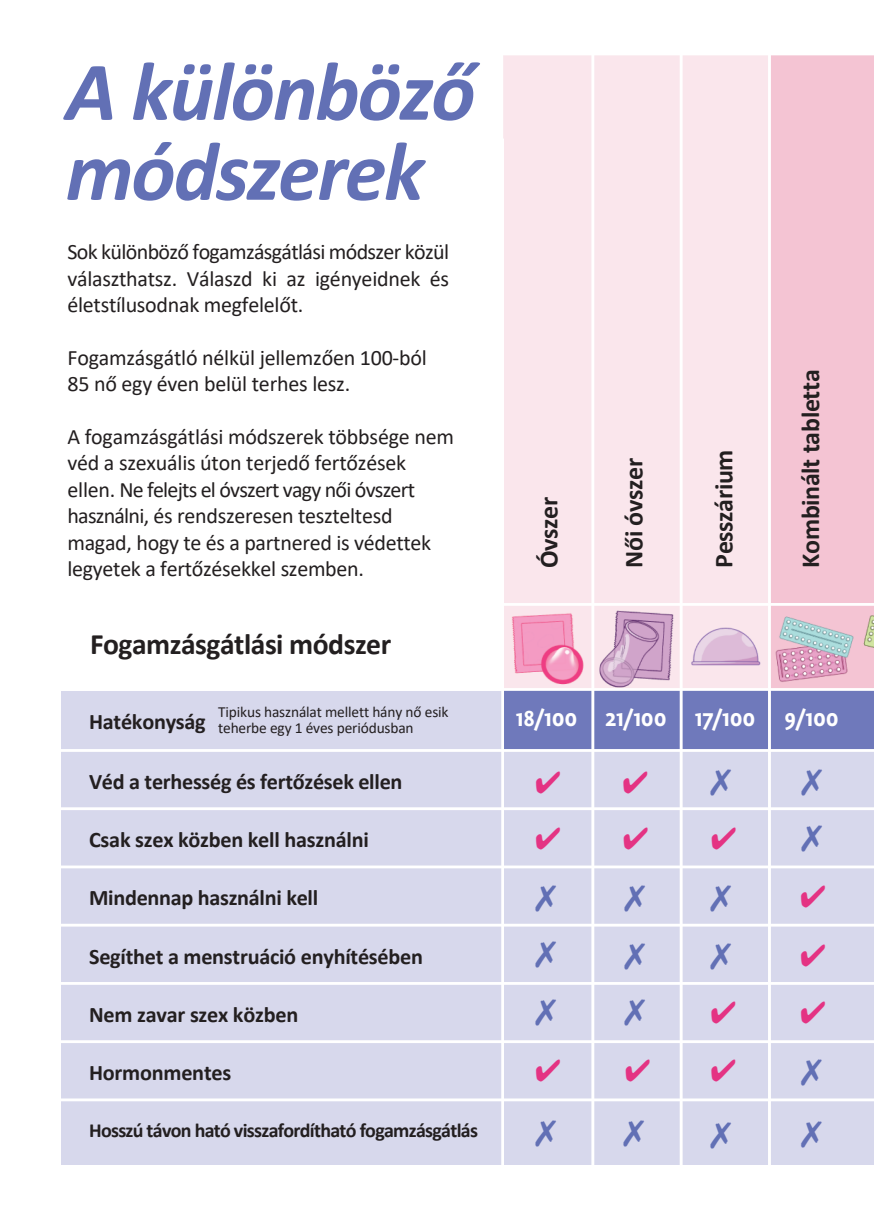
<style>
.page{position:relative;width:874px;height:1225px;background:#fff}
.page>*{position:absolute;margin:0;border:0;box-sizing:border-box;transform-origin:0 0}
.t1{font:italic 84.2px/80px "Calibri Bold";letter-spacing:-.025em;color:#6270b5}
.t2{font:30.6px/58.6px "Zapf Dingbats ITC";color:#e43383}
.t3{font:700 29.6px "Calibri";letter-spacing:-.015em;color:#231f20}
.t4{font:700 26px "Calibri";letter-spacing:-.01em;color:#231f20}
.t5{font:700 25px "Profile Pro";letter-spacing:-.01em;color:#fff}
.t6{font:700 22.2px "Calibri";letter-spacing:-.01em;color:#231f20}
.t7{font:22px/26.4px "Calibri";letter-spacing:-.01em;color:#231f20}
.t8{font:700 20px "Calibri";letter-spacing:-.035em;color:#231f20}
.t9{font:15.4px/16.6px "Calibri";letter-spacing:-.01em;color:#231f20}
</style>
<div class="page">
<img style="left:503px;top:55px;width:370px;height:633px">
<div style="left:61px;top:691px;width:812px;height:473px;background:#d7d8ec"></div>
<div style="left:503px;top:690px;width:370px;height:61px;background:#6f79bb"></div>
<hr style="left:54px;top:923px;width:819px;height:3px;background:#fff">
<hr style="left:54px;top:982px;width:819px;height:2px;background:#fff">
<hr style="left:54px;top:1098px;width:819px;height:3px;background:#fff">
<hr style="left:54px;top:1040px;width:819px;height:3px;background:#fff">
<hr style="left:54px;top:865px;width:819px;height:3px;background:#fff">
<hr style="left:54px;top:807px;width:819px;height:3px;background:#fff">
<hr style="left:54px;top:749px;width:819px;height:3px;background:#fff">
<hr style="left:114px;top:688px;width:759px;height:3px;background:#fff">
<hr style="left:114px;top:603px;width:759px;height:3px;background:#fff">
<hr style="left:501px;top:138px;width:2px;height:1037px;background:#fff">
<hr style="left:591px;top:42px;width:3px;height:1133px;background:#fff">
<hr style="left:679px;top:42px;width:3px;height:1133px;background:#fff">
<hr style="left:767px;top:42px;width:3px;height:1133px;background:#fff">
<svg style="left:591px;top:770px;width:4px;height:23px"></svg>
<svg style="left:591px;top:827px;width:4px;height:22px"></svg>
<svg style="left:591px;top:1059px;width:4px;height:22px"></svg>
<svg style="left:624px;top:984px;width:20px;height:1px"></svg>
<svg style="left:801px;top:807px;width:20px;height:1px"></svg>
<svg style="left:800px;top:923px;width:24px;height:4px"></svg>
<h1 class="t1" style="left:66px;top:55px;width:411px">A különböző módszerek</h1>
<p class="t7" style="left:67px;top:239px;width:383px;text-align:justify">Sok különböző fogamzásgátlási módszer közül választhatsz. Válaszd ki az igényeidnek és életstílusodnak megfelelőt.</p>
<p class="t7" style="left:67px;top:345px;width:361px">Fogamzásgátló nélkül jellemzően 100-ból<br>85 nő egy éven belül terhes lesz.</p>
<p class="t7" style="left:67px;top:424px;width:388px">A fogamzásgátlási módszerek többsége nem véd a szexuális úton terjedő fertőzések ellen. Ne felejts el óvszert vagy női óvszert használni, és rendszeresen teszteltesd magad, hogy te és a partnered is védettek legyetek a fertőzésekkel szemben.</p>
<h3 class="t3" style="left:90px;top:629px;width:302px">Fogamzásgátlási módszer</h3>
<p class="t6" style="left:89px;top:710px;width:118px">Hatékonyság</p>
<p class="t9" style="left:218px;top:704px;width:232px">Tipikus használat mellett hány nő esik teherbe egy 1 éves periódusban</p>
<p class="t6" style="left:89px;top:770px;width:315px">Véd a terhesség és fertőzések ellen</p>
<p class="t6" style="left:89px;top:828px;width:281px">Csak szex közben kell használni</p>
<p class="t6" style="left:89px;top:886px;width:230px">Mindennap használni kell</p>
<p class="t6" style="left:89px;top:945px;width:335px">Segíthet a menstruáció enyhítésében</p>
<p class="t6" style="left:89px;top:1003px;width:211px">Nem zavar szex közben</p>
<p class="t6" style="left:89px;top:1061px;width:144px">Hormonmentes</p>
<p class="t8" style="left:89px;top:1119px;width:390px">Hosszú távon ható visszafordítható fogamzásgátlás</p>
<p class="t4" style="left:535px;top:568px;width:73px;rotate:-90deg">Óvszer</p>
<p class="t4" style="left:620px;top:568px;width:111px;rotate:-90deg">Női óvszer</p>
<p class="t4" style="left:710px;top:568px;width:120px;rotate:-90deg">Pesszárium</p>
<p class="t4" style="left:796px;top:568px;width:200px;rotate:-90deg">Kombinált tabletta</p>
<p class="t5" style="left:515px;top:703px;width:324px">18/100 21/100 17/100 9/100</p>
<h2 class="t2" style="left:710px;top:983px;width:117px">✔ ✔ ✔</h2>
</div>
